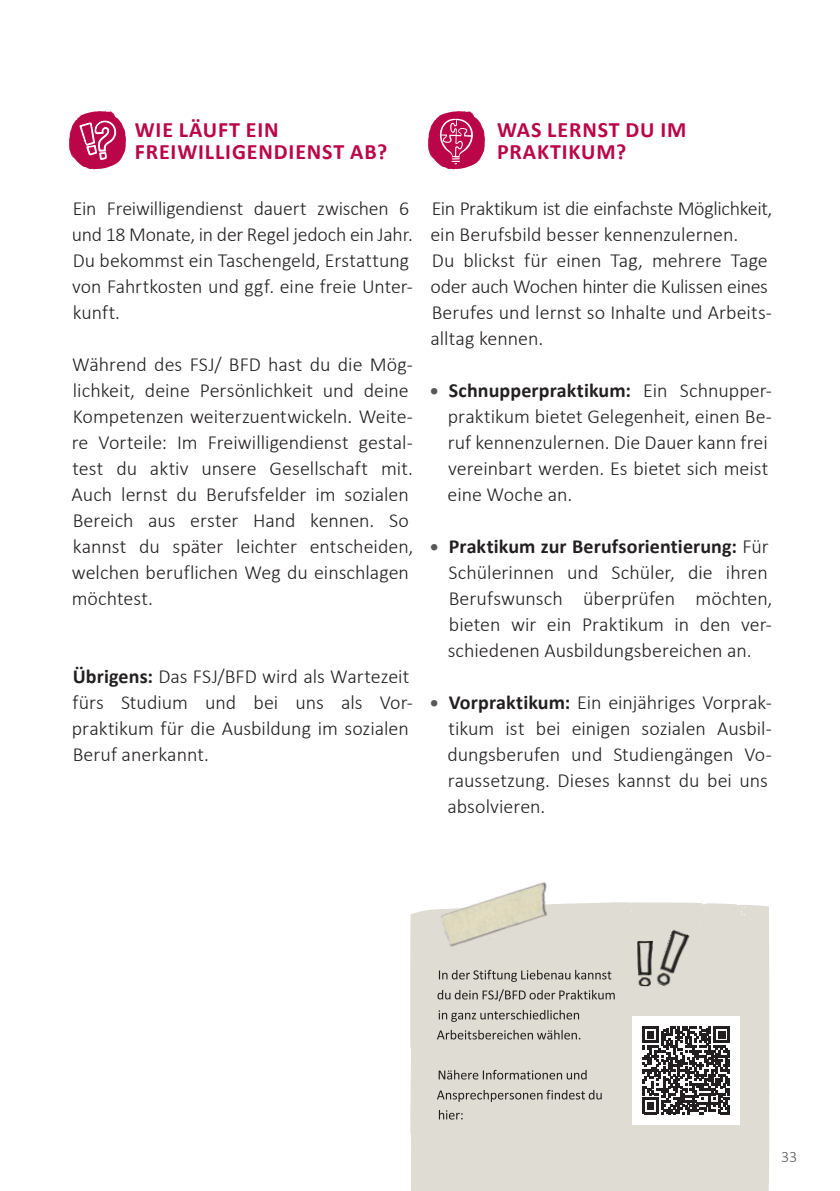
<style>
.page{position:relative;width:840px;height:1191px;background:#fff}
.page>*{position:absolute;margin:0;border:0;box-sizing:border-box;transform-origin:0 0}
.t1{font:700 22px/21.8px "Calibri";letter-spacing:.04em;color:#ba0549}
.t2{font:300 20px/26px "Calibri";color:#231f20}
.t3{font:300 16px "Calibri";color:#57585a}
.s1{font-weight:700}
.s2{font-weight:700;font-size:18px;color:#57585a}
</style>
<div class="page">
<div style="left:410px;top:902px;width:358px;height:60px;background:#dfdcd3"></div>
<div style="left:410px;top:962px;width:358px;height:42px;background:#dfdcd3"></div>
<div style="left:410px;top:1004px;width:358px;height:5px;background:#dfdcd3"></div>
<img style="left:434px;top:882px;width:123px;height:71px">
<img style="left:652px;top:929px;width:38px;height:59px">
<img style="left:636px;top:940px;width:16px;height:46px">
<svg style="left:428px;top:111px;width:57px;height:59px"></svg>
<svg style="left:69px;top:111px;width:57px;height:59px"></svg>
<svg style="left:410px;top:1009px;width:358px;height:182px;background:#cfccc5"></svg>
<svg style="left:437px;top:989px;width:177px;height:12px;background:#b5b2ab"></svg>
<svg style="left:438px;top:969px;width:173px;height:13px;background:#b9b6af"></svg>
<p class="t1" style="left:135px;top:119px;width:254px">WIE LÄUFT EIN<br>FREIWILLIGENDIENST AB?</p>
<p class="t1" style="left:496px;top:119px;width:191px">WAS LERNST DU IM<br>PRAKTIKUM?</p>
<p class="t2" style="left:72px;top:194px;width:342px">Ein Freiwilligendienst dauert zwischen 6 und 18 Monate, in der Regel jedoch ein Jahr.<br>Du bekommst ein Taschengeld, Erstattung von Fahrtkosten und ggf. eine freie Unter&shy;kunft.</p>
<p class="t2" style="left:72px;top:350px;width:343px">Während des FSJ/ BFD hast du die Mög&shy;lichkeit, deine Persönlichkeit und deine Kompetenzen weiterzuentwickeln. Weite&shy;re Vorteile: Im Freiwilligendienst gestal&shy;test du aktiv unsere Gesellschaft mit.<br>Auch lernst du Berufsfelder im sozialen Bereich aus erster Hand kennen. So kannst du später leichter entscheiden, welchen beruflichen Weg du einschlagen möchtest.</p>
<p class="t2" style="left:72px;top:662px;width:342px"><span class="s1">Übrigens:</span> Das FSJ/BFD wird als Wartezeit fürs Studium und bei uns als Vor&shy;praktikum für die Ausbildung im sozialen Beruf anerkannt.</p>
<p class="t2" style="left:430px;top:194px;width:343px">Ein Praktikum ist die einfachste Möglichkeit, ein Berufsbild besser kennenzulernen.<br>Du blickst für einen Tag, mehrere Tage oder auch Wochen hinter die Kulissen eines Berufes und lernst so Inhalte und Arbeits&shy;alltag kennen.</p>
<p class="t2" style="left:447px;top:376px;width:326px;text-indent:-18px"><span class="s2">•</span> <span class="s1">Schnupperpraktikum:</span> Ein Schnupper&shy;praktikum bietet Gelegenheit, einen Be&shy;ruf kennenzulernen. Die Dauer kann frei vereinbart werden. Es bietet sich meist eine Woche an.</p>
<p class="t2" style="left:447px;top:532px;width:326px;text-indent:-18px"><span class="s2">•</span> <span class="s1">Praktikum zur Berufsorientierung:</span> Für Schülerinnen und Schüler, die ihren Berufswunsch überprüfen möchten, bieten wir ein Praktikum in den ver&shy;schiedenen Ausbildungsbereichen an.</p>
<p class="t2" style="left:447px;top:688px;width:326px;text-indent:-18px"><span class="s2">•</span> <span class="s1">Vorpraktikum:</span> Ein einjähriges Vorprak&shy;tikum ist bei einigen sozialen Ausbil&shy;dungsberufen und Studiengängen Vo&shy;raussetzung. Dieses kannst du bei uns absolvieren.</p>
<p class="t3" style="left:780px;top:1146px;width:18px">33</p>
</div>
